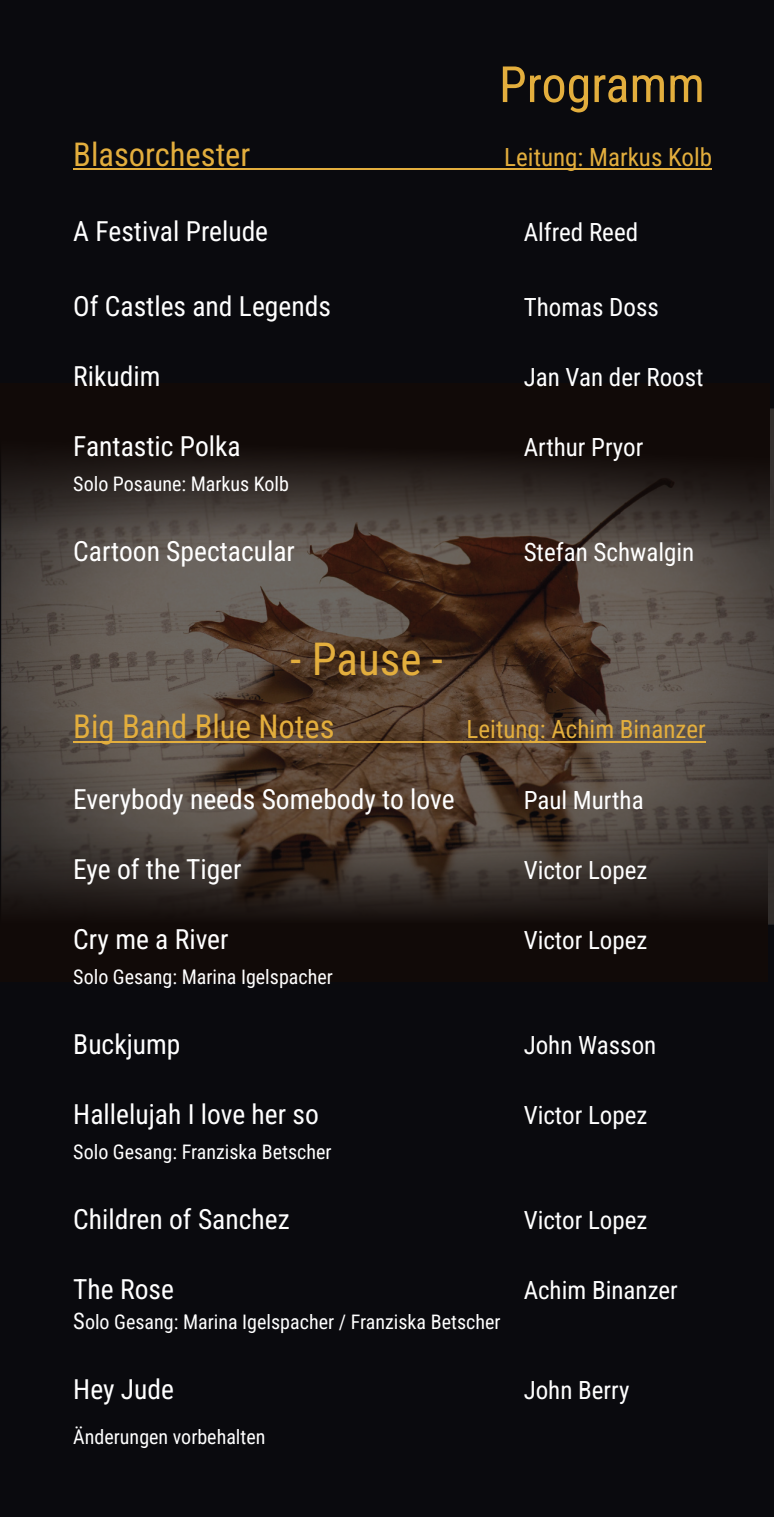
<style>
.page{position:relative;width:774px;height:1518px;background:#fff}
.page>*{position:absolute;margin:0;border:0;box-sizing:border-box;transform-origin:0 0}
.t1{font:50px "Roboto Condensed";color:#e3ae3d}
.t2{font:45px "Roboto Condensed";color:#e3ae3d}
.t3{font:32.5px "Roboto Condensed";color:#e3ae3d}
.t4{font:27.5px "Roboto Condensed";color:#fff}
.t5{font:25px "Roboto Condensed";color:#fff}
.t6{font:25px "Roboto Condensed";color:#e3ae3d}
.t7{font:20px "Roboto Condensed";color:#fff}
.s1{font-size:22.5px}
</style>
<div class="page">
<div style="left:0;top:0;width:773px;height:1517px;background:#0a0a0e"></div>
<img style="left:1px;top:408px;width:772px;height:516px">
<img style="left:1px;top:827px;width:766px;height:97px">
<img style="left:1px;top:408px;width:768px;height:143px">
<hr style="left:73px;top:168px;width:177px;height:2px;background:#e3ae3d">
<hr style="left:250px;top:168px;width:462px;height:2px;background:#e3ae3d">
<hr style="left:73px;top:741px;width:261px;height:1px;background:#e3ae3d">
<hr style="left:334px;top:741px;width:371px;height:1px;background:#e3ae3d">
<h1 class="t1" style="left:499px;top:65px;width:207px">Programm</h1>
<p class="t3" style="left:73px;top:141px;width:179px">Blasorchester</p>
<p class="t6" style="left:504px;top:147px;width:209px">Leitung: Markus Kolb</p>
<p class="t4" style="left:73px;top:220px;width:196px">A Festival Prelude</p>
<p class="t5" style="left:523px;top:222px;width:116px">Alfred Reed</p>
<p class="t4" style="left:73px;top:295px;width:259px">Of Castles and Legends</p>
<p class="t5" style="left:523px;top:297px;width:137px">Thomas Doss</p>
<p class="t4" style="left:73px;top:365px;width:89px">Rikudim</p>
<p class="t5" style="left:523px;top:367px;width:181px">Jan Van der Roost</p>
<p class="t4" style="left:73px;top:435px;width:169px">Fantastic Polka</p>
<p class="t5" style="left:523px;top:437px;width:121px">Arthur Pryor</p>
<p class="t7" style="left:73px;top:476px;width:217px">Solo Posaune: Markus Kolb</p>
<p class="t4" style="left:73px;top:540px;width:223px">Cartoon Spectacular</p>
<p class="t5" style="left:523px;top:542px;width:172px">Stefan Schwalgin</p>
<h2 class="t2" style="left:290px;top:641px;width:154px">- Pause -</h2>
<p class="t3" style="left:73px;top:714px;width:263px">Big Band Blue Notes</p>
<p class="t6" style="left:466px;top:719px;width:240px">Leitung: Achim Binanzer</p>
<p class="t4" style="left:73px;top:788px;width:383px">Everybody needs Somebody to love</p>
<p class="t5" style="left:523px;top:789px;width:121px">Paul Murtha</p>
<p class="t4" style="left:73px;top:858px;width:170px">Eye of the Tiger</p>
<p class="t5" style="left:523px;top:859px;width:125px">Victor Lopez</p>
<p class="t4" style="left:73px;top:928px;width:157px">Cry me a River</p>
<p class="t5" style="left:523px;top:929px;width:125px">Victor Lopez</p>
<p class="t7" style="left:73px;top:968px;width:261px">Solo Gesang: Marina Igelspacher</p>
<p class="t4" style="left:73px;top:1033px;width:109px">Buckjump</p>
<p class="t5" style="left:523px;top:1034px;width:134px">John Wasson</p>
<p class="t4" style="left:73px;top:1103px;width:247px">Hallelujah I love her so</p>
<p class="t5" style="left:523px;top:1104px;width:125px">Victor Lopez</p>
<p class="t7" style="left:73px;top:1143px;width:260px">Solo Gesang: Franziska Betscher</p>
<p class="t4" style="left:73px;top:1208px;width:218px">Children of Sanchez</p>
<p class="t5" style="left:523px;top:1209px;width:125px">Victor Lopez</p>
<p class="t4" style="left:73px;top:1278px;width:102px">The Rose</p>
<p class="t5" style="left:523px;top:1279px;width:156px">Achim Binanzer</p>
<p class="t7" style="left:73px;top:1313px;width:428px"><span class="s1">S</span>olo Gesang: Marina Igelspacher / Franziska Betscher</p>
<p class="t4" style="left:73px;top:1378px;width:102px">Hey Jude</p>
<p class="t5" style="left:523px;top:1379px;width:107px">John Berry</p>
<p class="t7" style="left:73px;top:1428px;width:194px">Änderungen vorbehalten</p>
</div>
